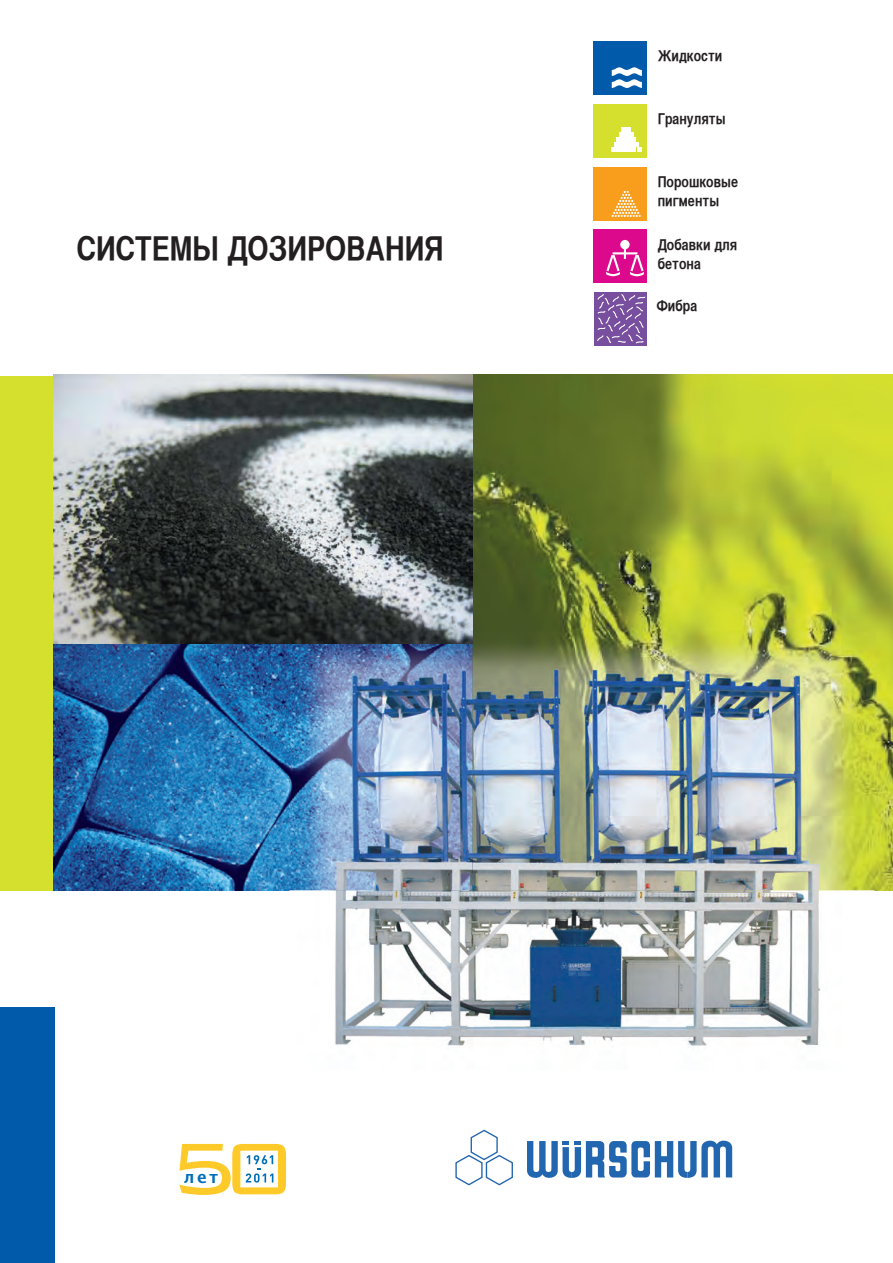
<style>
.page{position:relative;width:893px;height:1263px;background:#fff}
.page>*{position:absolute;margin:0;border:0;box-sizing:border-box;transform-origin:0 0}
.t1{font:33px "Helvetica CY Bold";color:#231f20}
.t2{font:700 16.8px "Lucida Grande";color:#006fba}
.t3{font:15px/18.3px "Helvetica CY Bold";color:#231f20}
</style>
<div class="page">
<svg style="left:179px;top:1144px;width:107px;height:51px"></svg>
<svg style="left:455px;top:1129px;width:58px;height:57px"></svg>
<svg style="left:527px;top:1140px;width:205px;height:38px"></svg>
<div style="left:594px;top:42px;width:53px;height:53px;background:#015aaa"></div>
<svg style="left:612px;top:67px;width:30px;height:21px"></svg>
<div style="left:593px;top:104px;width:54px;height:54px;background:#d5df2e"></div>
<svg style="left:611px;top:127px;width:30px;height:25px"></svg>
<div style="left:593px;top:167px;width:54px;height:53px;background:#f89e1c"></div>
<svg style="left:612px;top:191px;width:29px;height:26px"></svg>
<div style="left:593px;top:229px;width:54px;height:54px;background:#dc098c"></div>
<div style="left:620px;top:240px;width:10px;height:9px;background:#fff;border-radius:50%"></div>
<svg style="left:606px;top:248px;width:38px;height:28px"></svg>
<div style="left:0;top:1007px;width:54px;height:256px;background:#015aaa"></div>
<img style="left:54px;top:375px;width:839px;height:515px">
<div style="left:0;top:376px;width:54px;height:514px;background:#d5df2e"></div>
<img style="left:289px;top:631px;width:586px;height:415px">
<div style="left:594px;top:292px;width:53px;height:54px;background:#784e9f"></div>
<svg style="left:597px;top:294px;width:49px;height:50px"></svg>
<h1 class="t1" style="left:77px;top:236px;width:369px">СиСтемы Дозирования</h1>
<p class="t3" style="left:658px;top:48px;width:66px">Жидкости</p>
<p class="t3" style="left:658px;top:111px;width:69px">Грануляты</p>
<p class="t3" style="left:658px;top:174px;width:82px">Порошковые пигменты</p>
<p class="t3" style="left:658px;top:237px;width:81px">Добавки для бетона</p>
<p class="t3" style="left:656px;top:298px;width:42px">Фибра</p>
<p class="t2" style="left:184px;top:1163px;width:35px">лет</p>
</div>
